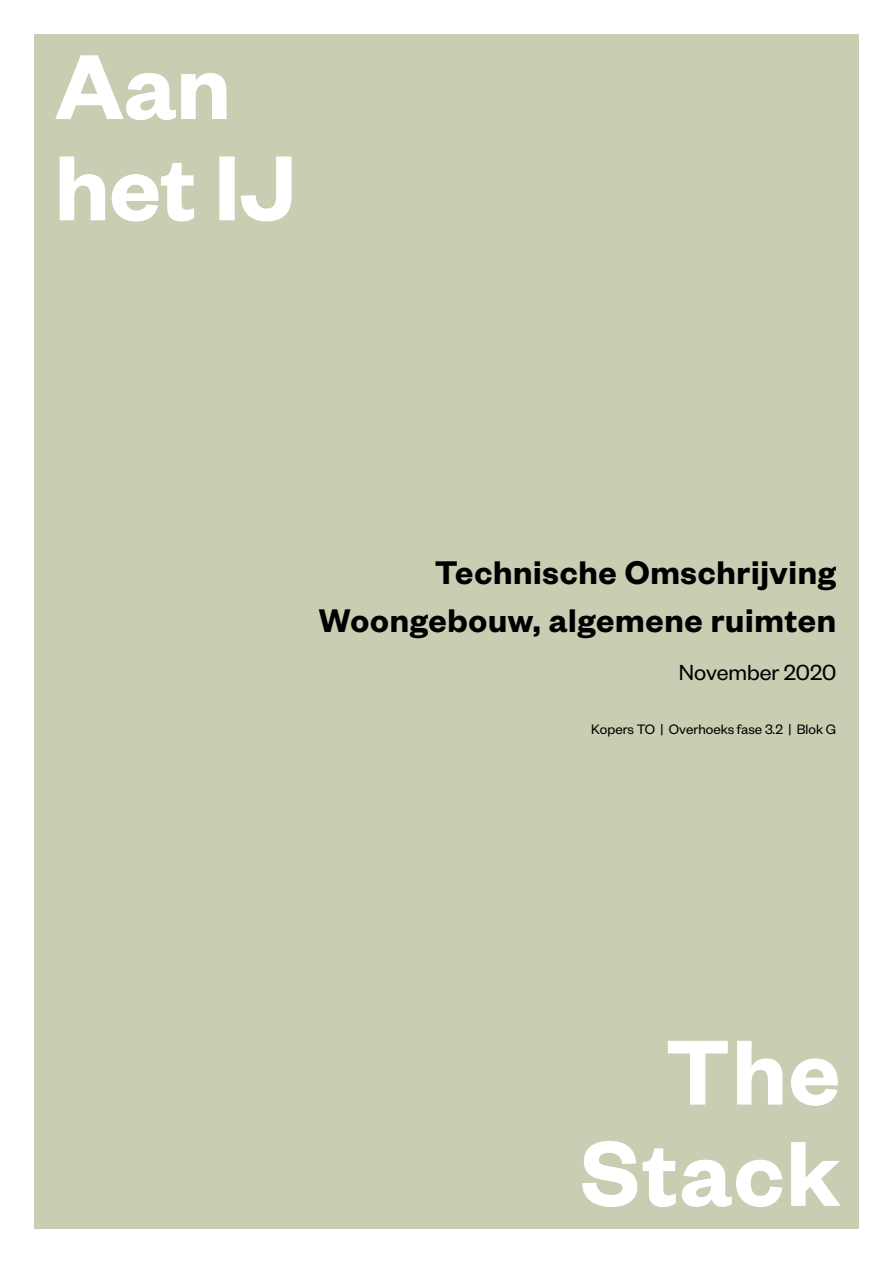
<style>
.page{position:relative;width:893px;height:1263px;background:#fff}
.page>*{position:absolute;margin:0;border:0;box-sizing:border-box;transform-origin:0 0}
.t1{font:600 101.25px "Founders Grotesk";letter-spacing:.02em;color:#fff}
.t2{font:600 36px "Founders Grotesk";letter-spacing:.02em;color:#000}
.t3{font:24px "Founders Grotesk";color:#000}
.t4{font:15px "Founders Grotesk";color:#000}
</style>
<div class="page">
<div style="left:34px;top:34px;width:825px;height:1195px;background:#c9cdb2"></div>
<svg style="left:60px;top:156px;width:232px;height:65px"></svg>
<svg style="left:55px;top:55px;width:172px;height:65px"></svg>
<p class="t2" style="left:435px;top:550px;width:403px">Technische Omschrijving</p>
<p class="t2" style="left:319px;top:598px;width:519px">Woongebouw, algemene ruimten</p>
<p class="t3" style="left:679px;top:658px;width:159px">November 2020</p>
<p class="t4" style="left:591px;top:720px;width:246px">Kopers TO | Overhoeks fase 3.2 | Blok G</p>
<p class="t1" style="left:665px;top:1008px;width:176px">The</p>
<p class="t1" style="left:580px;top:1109px;width:262px">Stack</p>
</div>
